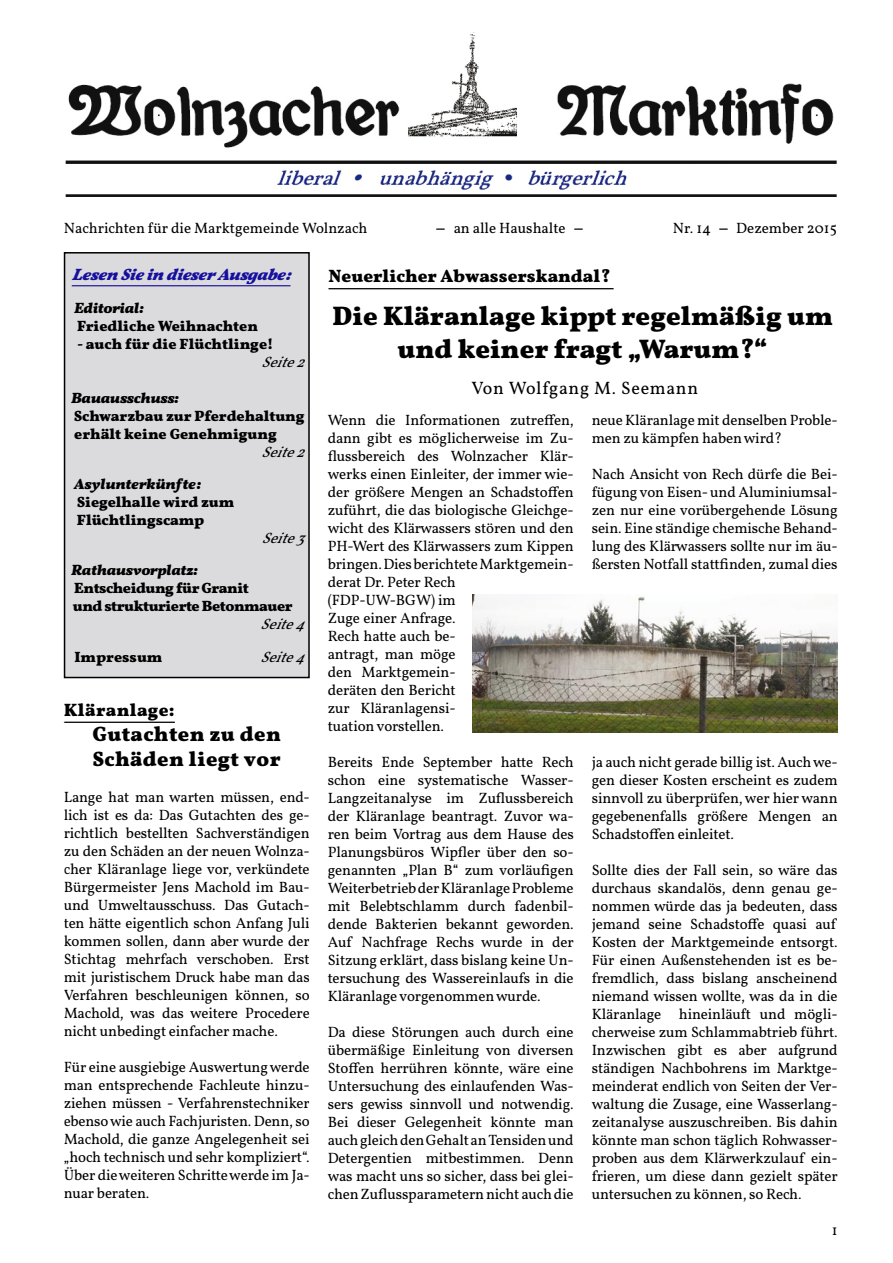
<style>
.page{position:relative;width:893px;height:1263px;background:#fff}
.page>*{position:absolute;margin:0;border:0;box-sizing:border-box;transform-origin:0 0}
.t1{font:700 27px/32.4px "Vollkorn";color:#000;text-align:center}
.t2{font:700 21px/25.2px "Vollkorn";letter-spacing:.02em;color:#000}
.t3{font:700 18px "Vollkorn";color:#000}
.t4{font:18px "Vollkorn";letter-spacing:.04em;color:#000}
.t5{font:700 18px "Vollkorn";letter-spacing:.02em;color:#000}
.t6{font:italic 700 16.5px "Vollkorn";color:#17109e}
.t7{font:15px/18px "Vollkorn";letter-spacing:-.01em;color:#000;text-align:justify}
.t8{font:700 15px/18px "Vollkorn";letter-spacing:-.005em;color:#000}
.t9{font:italic 700 15px "Vollkorn";color:#000}
.t10{font:700 15px/18px "Vollkorn";letter-spacing:-.03em;color:#000}
.t11{font:italic 15px "Vollkorn";color:#000}
.s1{font-family:"Arial"}
</style>
<div class="page">
<div style="left:65px;top:253px;width:244px;height:424px;background:#dbdbdd"></div>
<hr style="left:72px;top:285px;width:219px;height:1px;background:#17109e">
<div style="left:64px;top:252px;width:246px;height:426px;border:2px solid #000"></div>
<img style="left:65px;top:32px;width:772px;height:165px">
<hr style="left:328px;top:288px;width:286px;height:1px;background:#000">
<hr style="left:64px;top:722px;width:111px;height:1px;background:#000">
<img style="left:473px;top:594px;width:365px;height:139px">
<p class="t7" style="left:64px;top:219px;width:305px">Nachrichten für die Marktgemeinde Wolnzach</p>
<p class="t7" style="left:436px;top:219px;width:148px"><span class="s1">–</span> an alle Haushalte <span class="s1">–</span></p>
<p class="t7" style="left:673px;top:219px;width:166px">Nr. 14 <span class="s1">–</span> Dezember 2015</p>
<p class="t6" style="left:72px;top:264px;width:225px">Lesen Siein dieserAusgabe:</p>
<p class="t9" style="left:74px;top:298px;width:71px">Editorial:</p>
<p class="t8" style="left:77px;top:317px;width:182px">Friedliche Weihnachten</p>
<p class="t8" style="left:77px;top:335px;width:198px">- auch für die Flüchtlinge!</p>
<p class="t11" style="left:261px;top:353px;width:53px">Seite2</p>
<p class="t9" style="left:71px;top:388px;width:109px">Bauausschuss:</p>
<p class="t8" style="left:74px;top:407px;width:232px">Schwarzbau zur Pferdehaltung erhält keine Genehmigung</p>
<p class="t11" style="left:261px;top:443px;width:53px">Seite2</p>
<p class="t9" style="left:74px;top:475px;width:128px">Asylunterkünfte:</p>
<p class="t8" style="left:77px;top:493px;width:159px">Siegelhalle wird zum<br>Flüchtlingscamp</p>
<p class="t11" style="left:261px;top:529px;width:52px">Seite3</p>
<p class="t9" style="left:71px;top:561px;width:128px">Rathausvorplatz:</p>
<p class="t10" style="left:73px;top:579px;width:221px">Entscheidung für Granit<br>und strukturierte Betonmauer</p>
<p class="t11" style="left:260px;top:615px;width:54px">Seite4</p>
<p class="t8" style="left:74px;top:648px;width:89px">Impressum</p>
<p class="t11" style="left:260px;top:648px;width:54px">Seite4</p>
<p class="t3" style="left:328px;top:265px;width:283px">Neuerlicher Abwasserskandal?</p>
<h1 class="t1" style="left:332px;top:300px;width:502px">Die Kläranlage kippt regelmäßig um und keiner fragt „Warum?“</h1>
<p class="t4" style="left:471px;top:377px;width:228px">Von Wolfgang M. Seemann</p>
<p class="t7" style="left:328px;top:411px;width:247px">Wenn die Informationen zutreffen, dann gibt es möglicherweise im Zu&shy;flussbereich des Wolnzacher Klär&shy;werks einen Einleiter, der immer wie&shy;der größere Mengen an Schadstoffen zuführt, die das biologische Gleichge&shy;wicht des Klärwassers stören und den PH-Wert des Klärwassers zum Kippen bringen. Dies berichtete Marktgemein-</p>
<p class="t7" style="left:592px;top:411px;width:247px">neue Kläranlage mit denselben Proble&shy;men zu kämpfen haben wird?</p>
<p class="t7" style="left:592px;top:465px;width:247px">Nach Ansicht von Rech dürfe die Bei&shy;fügung von Eisen- und Aluminiumsal&shy;zen nur eine vorübergehende Lösung sein. Eine ständige chemische Behand&shy;lung des Klärwassers sollte nur im äu&shy;ßersten Notfall stattfinden, zumal dies</p>
<p class="t7" style="left:328px;top:573px;width:129px">derat Dr. Peter Rech (FDP-UW-BGW) im Zuge einer Anfrage.<br>Rech hatte auch be&shy;antragt, man möge den Marktgemein&shy;deräten den Bericht zur Kläranlagensi&shy;tuation vorstellen.</p>
<p class="t5" style="left:64px;top:698px;width:113px">Kläranlage:</p>
<h2 class="t2" style="left:93px;top:721px;width:190px">Gutachten zu den<br>Schäden liegt vor</h2>
<p class="t7" style="left:64px;top:788px;width:247px">Lange hat man warten müssen, end&shy;lich ist es da: Das Gutachten des ge&shy;richtlich bestellten Sachverständigen zu den Schäden an der neuen Wolnza&shy;cher Kläranlage liege vor, verkündete Bürgermeister Jens Machold im Bau&shy;und Umweltausschuss. Das Gutach&shy;ten hätte eigentlich schon Anfang Juli kommen sollen, dann aber wurde der Stichtag mehrfach verschoben. Erst mit juristischem Druck habe man das Verfahren beschleunigen können, so Machold, was das weitere Procedere nicht unbedingt einfacher mache.</p>
<p class="t7" style="left:64px;top:1058px;width:247px">Für eine ausgiebige Auswertung werde man entsprechende Fachleute hinzu&shy;ziehen müssen - Verfahrenstechniker ebenso wie auch Fachjuristen. Denn, so Machold, die ganze Angelegenheit sei „hoch technisch und sehr kompliziert“.<br>Über die weiteren Schritte werde im Ja&shy;nuar beraten.</p>
<p class="t7" style="left:328px;top:753px;width:247px">Bereits Ende September hatte Rech schon eine systematische Wasser-Langzeitanalyse im Zuflussbereich der Kläranlage beantragt. Zuvor wa&shy;ren beim Vortrag aus dem Hause des Planungsbüros Wipfler über den so&shy;genannten „Plan B“ zum vorläufigen Weiterbetrieb der Kläranlage Probleme mit Belebtschlamm durch fadenbil&shy;dende Bakterien bekannt geworden.<br>Auf Nachfrage Rechs wurde in der Sitzung erklärt, dass bislang keine Un&shy;tersuchung des Wassereinlaufs in die Kläranlage vorgenommen wurde.</p>
<p class="t7" style="left:328px;top:1023px;width:247px">Da diese Störungen auch durch eine übermäßige Einleitung von diversen Stoffen herrühren könnte, wäre eine Untersuchung des einlaufenden Was&shy;sers gewiss sinnvoll und notwendig.<br>Bei dieser Gelegenheit könnte man auch gleich den Gehalt an Tensiden und Detergentien mitbestimmen. Denn was macht uns so sicher, dass bei glei&shy;chen Zuflussparametern nicht auch die</p>
<p class="t7" style="left:592px;top:753px;width:247px">ja auch nicht gerade billig ist. Auch we&shy;gen dieser Kosten erscheint es zudem sinnvoll zu überprüfen, wer hier wann gegebenenfalls größere Mengen an Schadstoffen einleitet.</p>
<p class="t7" style="left:592px;top:861px;width:247px;text-align:left">Sollte dies der Fall sein, so wäre das durchaus skandalös, denn genau ge&shy;nommen würde das ja bedeuten, dass jemand seine Schadstoffe quasi auf Kosten der Marktgemeinde entsorgt.<br>Für einen Außenstehenden ist es be&shy;fremdlich, dass bislang anscheinend niemand wissen wollte, was da in die Kläranlage hineinläuft und mögli&shy;cherweise zum Schlammabtrieb führt.<br>Inzwischen gibt es aber aufgrund ständigen Nachbohrens im Marktge&shy;meinderat endlich von Seiten der Ver&shy;waltung die Zusage, eine Wasserlang&shy;zeitanalyse auszuschreiben. Bis dahin könnte man schon täglich Rohwasser&shy;proben aus dem Klärwerkzulauf ein&shy;frieren, um diese dann gezielt später untersuchen zu können, so Rech.</p>
</div>
